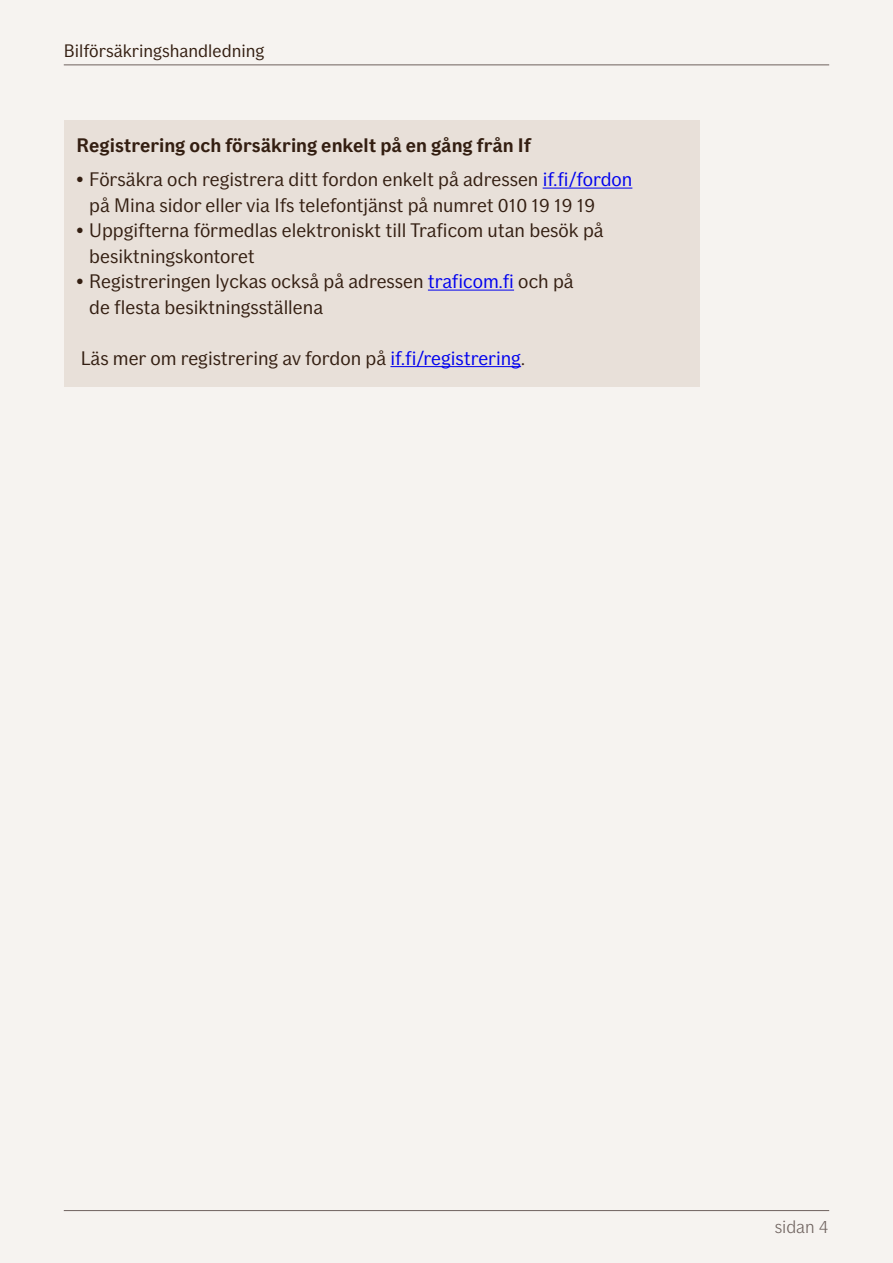
<style>
.page{position:relative;width:893px;height:1263px;background:#f6f3f0}
.page>*{position:absolute;margin:0;border:0;box-sizing:border-box;transform-origin:0 0}
.t1{font:19.5px/25.5px "If Sans";color:#331e11}
.t2{font:700 19.5px "If Sans";color:#331e11}
.t3{font:18px "If Sans";color:#331e11}
.t4{font:300 18px "If Sans";color:#6e625e}
.s1{color:#00e}
</style>
<div class="page">
<hr style="left:64px;top:64px;width:765px;height:1px;background:#6e625e">
<hr style="left:64px;top:1210px;width:765px;height:1px;background:#6e625e">
<div style="left:64px;top:120px;width:635px;height:267px;background:#e8e0d9"></div>
<hr style="left:543px;top:188px;width:89px;height:1px;background:#00e">
<hr style="left:428px;top:290px;width:86px;height:1px;background:#00e">
<hr style="left:390px;top:366px;width:131px;height:1px;background:#00e">
<p class="t3" style="left:64px;top:40px;width:202px">Bilförsäkringshandledning</p>
<p class="t2" style="left:77px;top:134px;width:456px">Registrering och försäkring enkelt på en gång från If</p>
<p class="t1" style="left:89px;top:167px;width:545px;text-indent:-13px">• Försäkra och registrera ditt fordon enkelt på adressen <span class="s1">if.fi/fordon </span>på Mina sidor eller via Ifs telefontjänst på numret 010 19 19 19</p>
<p class="t1" style="left:89px;top:218px;width:516px;text-indent:-13px">• Uppgifterna förmedlas elektroniskt till Traficom utan besök på besiktningskontoret</p>
<p class="t1" style="left:89px;top:269px;width:486px;text-indent:-13px">• Registreringen lyckas också på adressen <span class="s1">traficom.fi</span> och på de flesta besiktningsställena</p>
<p class="t1" style="left:81px;top:345px;width:446px">Läs mer om registrering av fordon på <span class="s1">if.fi/registrering</span>.</p>
<p class="t4" style="left:775px;top:1217px;width:55px">sidan 4</p>
</div>
